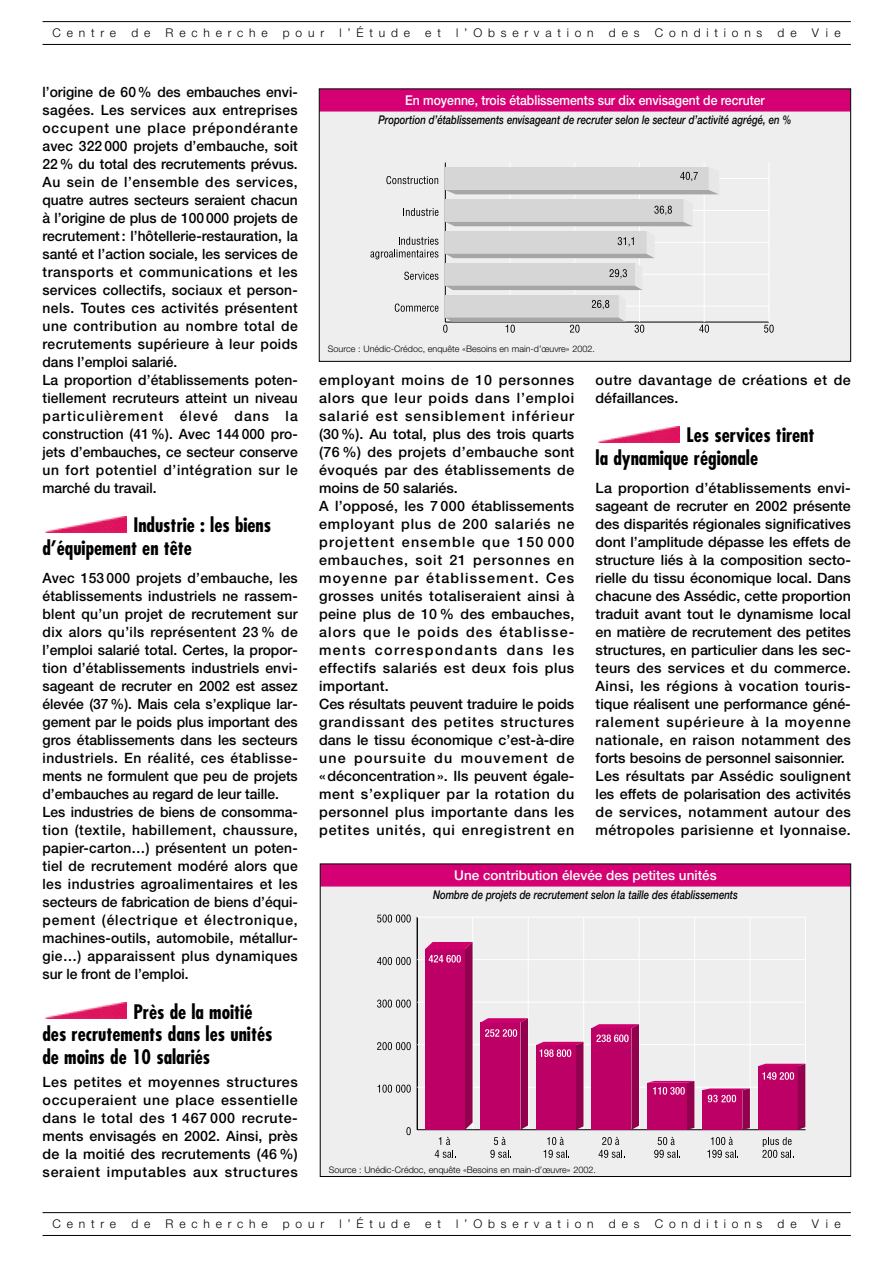
<style>
.page{position:relative;width:893px;height:1262px;background:#fff}
.page>*{position:absolute;margin:0;border:0;box-sizing:border-box;transform-origin:0 0}
.t1{font:700 condensed 19.5px/22.5px "Futura";color:#000}
.t2{font:500 14.25px/18px "Helvetica Neue";letter-spacing:.015em;color:#000}
.t3{font:500 14.25px/18px "Helvetica Neue";letter-spacing:.045em;color:#000}
.t4{font:500 14.25px/18px "Helvetica Neue";letter-spacing:.04em;color:#000}
.t5{font:500 13.5px "Helvetica Neue";color:#fff;scale:.9 1}
.t6{font:500 13.5px "Helvetica Neue";color:#fff}
.t7{font:italic 500 12px "Helvetica Neue";color:#000;scale:.8 1}
.t8{font:300 12px "Helvetica Neue";letter-spacing:.485em;color:#000}
.t9{font:300 9px "Helvetica Neue";color:#000}
</style>
<div class="page">
<hr style="left:43px;top:1212px;width:807px;height:1px;background:#000">
<hr style="left:43px;top:1235px;width:807px;height:1px;background:#000">
<hr style="left:43px;top:21px;width:807px;height:1px;background:#000">
<hr style="left:43px;top:44px;width:807px;height:1px;background:#000">
<img style="left:598px;top:426px;width:81px;height:16px">
<img style="left:45px;top:1002px;width:81px;height:16px">
<img style="left:45px;top:516px;width:81px;height:16px">
<div style="left:319px;top:89px;width:531px;height:272px;background:#eee"></div>
<div style="left:319px;top:89px;width:531px;height:22px;background:#d50073"></div>
<svg style="left:764px;top:325px;width:9px;height:8px"></svg>
<hr style="left:445px;top:322px;width:323px;height:1px;background:#000">
<hr style="left:510px;top:163px;width:1px;height:159px;background:#fff">
<hr style="left:574px;top:163px;width:1px;height:159px;background:#fff">
<hr style="left:639px;top:163px;width:1px;height:159px;background:#fff">
<hr style="left:704px;top:163px;width:1px;height:159px;background:#fff">
<hr style="left:768px;top:163px;width:1px;height:159px;background:#fff">
<hr style="left:445px;top:163px;width:1px;height:159px;background:#000">
<hr style="left:445px;top:306px;width:323px;height:1px;background:#fff">
<hr style="left:445px;top:274px;width:323px;height:1px;background:#fff">
<hr style="left:445px;top:242px;width:323px;height:1px;background:#fff">
<hr style="left:445px;top:210px;width:323px;height:1px;background:#fff">
<hr style="left:445px;top:178px;width:323px;height:1px;background:#fff">
<svg style="left:370px;top:167px;width:349px;height:166px"></svg>
<div style="left:320px;top:864px;width:530px;height:312px;background:#eee"></div>
<div style="left:320px;top:864px;width:530px;height:22px;background:#d50073"></div>
<hr style="left:472px;top:917px;width:1px;height:212px;background:#fff">
<hr style="left:528px;top:917px;width:1px;height:212px;background:#fff">
<hr style="left:583px;top:917px;width:1px;height:212px;background:#fff">
<hr style="left:639px;top:917px;width:1px;height:212px;background:#fff">
<hr style="left:694px;top:917px;width:1px;height:212px;background:#fff">
<hr style="left:749px;top:917px;width:1px;height:212px;background:#fff">
<hr style="left:805px;top:917px;width:1px;height:212px;background:#fff">
<svg style="left:407px;top:1127px;width:3px;height:7px"></svg>
<svg style="left:377px;top:1084px;width:33px;height:8px"></svg>
<svg style="left:377px;top:1042px;width:33px;height:8px"></svg>
<svg style="left:377px;top:999px;width:33px;height:8px"></svg>
<div style="left:406px;top:957px;width:5px;height:8px;background:#444;border-radius:50%"></div>
<svg style="left:377px;top:957px;width:33px;height:8px"></svg>
<svg style="left:377px;top:914px;width:33px;height:8px"></svg>
<hr style="left:417px;top:917px;width:1px;height:212px;background:#000">
<hr style="left:417px;top:1129px;width:388px;height:1px;background:#000">
<hr style="left:417px;top:1087px;width:388px;height:1px;background:#fff">
<hr style="left:417px;top:1044px;width:388px;height:1px;background:#fff">
<hr style="left:417px;top:1001px;width:388px;height:1px;background:#fff">
<hr style="left:417px;top:959px;width:388px;height:1px;background:#fff">
<hr style="left:417px;top:916px;width:388px;height:1px;background:#fff">
<svg style="left:762px;top:1137px;width:30px;height:20px"></svg>
<svg style="left:707px;top:1136px;width:31px;height:21px"></svg>
<svg style="left:654px;top:1136px;width:26px;height:21px"></svg>
<svg style="left:598px;top:1136px;width:27px;height:21px"></svg>
<svg style="left:543px;top:1136px;width:26px;height:21px"></svg>
<svg style="left:490px;top:1136px;width:21px;height:21px"></svg>
<svg style="left:435px;top:1136px;width:21px;height:21px"></svg>
<svg style="left:425px;top:942px;width:47px;height:187px;background:#b80464"></svg>
<svg style="left:536px;top:1041px;width:47px;height:88px;background:#b90967"></svg>
<svg style="left:591px;top:1024px;width:48px;height:105px;background:#b90966"></svg>
<svg style="left:647px;top:1081px;width:47px;height:48px;background:#ba0c68"></svg>
<svg style="left:758px;top:1063px;width:47px;height:66px;background:#ba0b68"></svg>
<svg style="left:480px;top:1018px;width:48px;height:111px;background:#b90866"></svg>
<svg style="left:702px;top:1088px;width:48px;height:41px;background:#bb116b"></svg>
<p class="t8" style="left:53px;top:29px;width:65px">Centre</p>
<p class="t8" style="left:131px;top:29px;width:20px">d e</p>
<p class="t8" style="left:165px;top:29px;width:104px">Recherche</p>
<p class="t8" style="left:283px;top:29px;width:43px">pour</p>
<p class="t8" style="left:339px;top:29px;width:72px">l’Étude</p>
<p class="t8" style="left:425px;top:29px;width:17px">e t</p>
<p class="t8" style="left:456px;top:29px;width:139px">l’Observation</p>
<p class="t8" style="left:609px;top:29px;width:32px">des</p>
<p class="t8" style="left:654px;top:29px;width:109px">Conditions</p>
<p class="t8" style="left:777px;top:29px;width:20px">d e</p>
<p class="t8" style="left:811px;top:29px;width:30px">Vie</p>
<p class="t2" style="left:43px;top:84px;width:257px">l’origine de 60 % des embauches envi&shy;sagées. Les services aux entreprises occupent une place prépondérante avec 322 000 projets d’embauche, soit 22 % du total des recrutements prévus.<br>Au sein de l’ensemble des services, quatre autres secteurs seraient chacun à l’origine de plus de 100 000 projets de recrutement : l’hôtellerie-restauration, la santé et l’action sociale, les services de transports et communications et les services collectifs, sociaux et person&shy;nels. Toutes ces activités présentent une contribution au nombre total de recrutements supérieure à leur poids dans l’emploi salarié.<br>La proportion d’établissements poten&shy;tiellement recruteurs atteint un niveau particulièrement élevé dans la construction (41 %). Avec 144 000 pro&shy;jets d’embauches, ce secteur conserve un fort potentiel d’intégration sur le marché du travail.</p>
<h1 class="t1" style="left:43px;top:515px;width:230px;text-indent:91px">Industrie : les biens d’équipement en tête</h1>
<p class="t2" style="left:43px;top:570px;width:257px">Avec 153 000 projets d’embauche, les établissements industriels ne rassem&shy;blent qu’un projet de recrutement sur dix alors qu’ils représentent 23 % de l’emploi salarié total. Certes, la propor&shy;tion d’établissements industriels envi&shy;sageant de recruter en 2002 est assez élevée (37 %). Mais cela s’explique lar&shy;gement par le poids plus important des gros établissements dans les secteurs industriels. En réalité, ces établisse&shy;ments ne formulent que peu de projets d’embauches au regard de leur taille.<br>Les industries de biens de consomma&shy;tion (textile, habillement, chaussure, papier-carton…) présentent un poten&shy;tiel de recrutement modéré alors que les industries agroalimentaires et les secteurs de fabrication de biens d’équi&shy;pement (électrique et électronique, machines-outils, automobile, métallur&shy;gie…) apparaissent plus dynamiques sur le front de l’emploi.</p>
<h1 class="t1" style="left:43px;top:1001px;width:231px;text-indent:91px">Près de la moitié des recrutements dans les unités de moins de 10 salariés</h1>
<p class="t2" style="left:43px;top:1074px;width:257px;text-align:justify">Les petites et moyennes structures occuperaient une place essentielle dans le total des 1 467 000 recrute&shy;ments envisagés en 2002. Ainsi, près de la moitié des recrutements (46 %) seraient imputables aux structures</p>
<p class="t5" style="left:405px;top:95px;width:401px">En moyenne, trois établissements sur dix envisagent de recruter</p>
<p class="t7" style="left:378px;top:116px;width:518px">Proportion d’établissements envisageant de recruter selon le secteur d’activité agrégé, en %</p>
<p class="t9" style="left:328px;top:346px;width:268px">Source : Unédic-Crédoc, enquête «Besoins en main-d’œuvre» 2002.</p>
<p class="t3" style="left:319px;top:372px;width:257px">employant moins de 10 personnes alors que leur poids dans l’emploi salarié est sensiblement inférieur (30 %). Au total, plus des trois quarts (76 %) des projets d’embauche sont évoqués par des établissements de moins de 50 salariés.<br>A l’opposé, les 7 000 établissements employant plus de 200 salariés ne projettent ensemble que 150 000 embauches, soit 21 personnes en moyenne par établissement. Ces grosses unités totaliseraient ainsi à peine plus de 10 % des embauches, alors que le poids des établisse&shy;ments correspondants dans les effectifs salariés est deux fois plus important.<br>Ces résultats peuvent traduire le poids grandissant des petites structures dans le tissu économique c’est-à-dire une poursuite du mouvement de «déconcentration». Ils peuvent égale&shy;ment s’expliquer par la rotation du personnel plus importante dans les petites unités, qui enregistrent en</p>
<p class="t4" style="left:595px;top:372px;width:257px">outre davantage de créations et de défaillances.</p>
<h1 class="t1" style="left:595px;top:425px;width:220px;text-indent:91px">Les services tirent la dynamique régionale</h1>
<p class="t2" style="left:595px;top:480px;width:257px">La proportion d’établissements envi&shy;sageant de recruter en 2002 présente des disparités régionales significatives dont l’amplitude dépasse les effets de structure liés à la composition secto&shy;rielle du tissu économique local. Dans chacune des Assédic, cette proportion traduit avant tout le dynamisme local en matière de recrutement des petites structures, en particulier dans les sec&shy;teurs des services et du commerce.<br>Ainsi, les régions à vocation touris&shy;tique réalisent une performance géné&shy;ralement supérieure à la moyenne nationale, en raison notamment des forts besoins de personnel saisonnier.<br>Les résultats par Assédic soulignent les effets de polarisation des activités de services, notamment autour des métropoles parisienne et lyonnaise.</p>
<p class="t6" style="left:454px;top:870px;width:264px">Une contribution élevée des petites unités</p>
<p class="t7" style="left:433px;top:891px;width:382px">Nombre de projets de recrutement selon la taille des établissements</p>
<p class="t9" style="left:329px;top:1166px;width:268px">Source : Unédic-Crédoc, enquête «Besoins en main-d’œuvre» 2002.</p>
<p class="t8" style="left:53px;top:1219px;width:65px">Centre</p>
<p class="t8" style="left:131px;top:1219px;width:20px">d e</p>
<p class="t8" style="left:165px;top:1219px;width:104px">Recherche</p>
<p class="t8" style="left:283px;top:1219px;width:43px">pour</p>
<p class="t8" style="left:339px;top:1219px;width:72px">l’Étude</p>
<p class="t8" style="left:425px;top:1219px;width:17px">e t</p>
<p class="t8" style="left:456px;top:1219px;width:139px">l’Observation</p>
<p class="t8" style="left:609px;top:1219px;width:32px">des</p>
<p class="t8" style="left:654px;top:1219px;width:109px">Conditions</p>
<p class="t8" style="left:777px;top:1219px;width:20px">d e</p>
<p class="t8" style="left:811px;top:1219px;width:30px">Vie</p>
</div>
